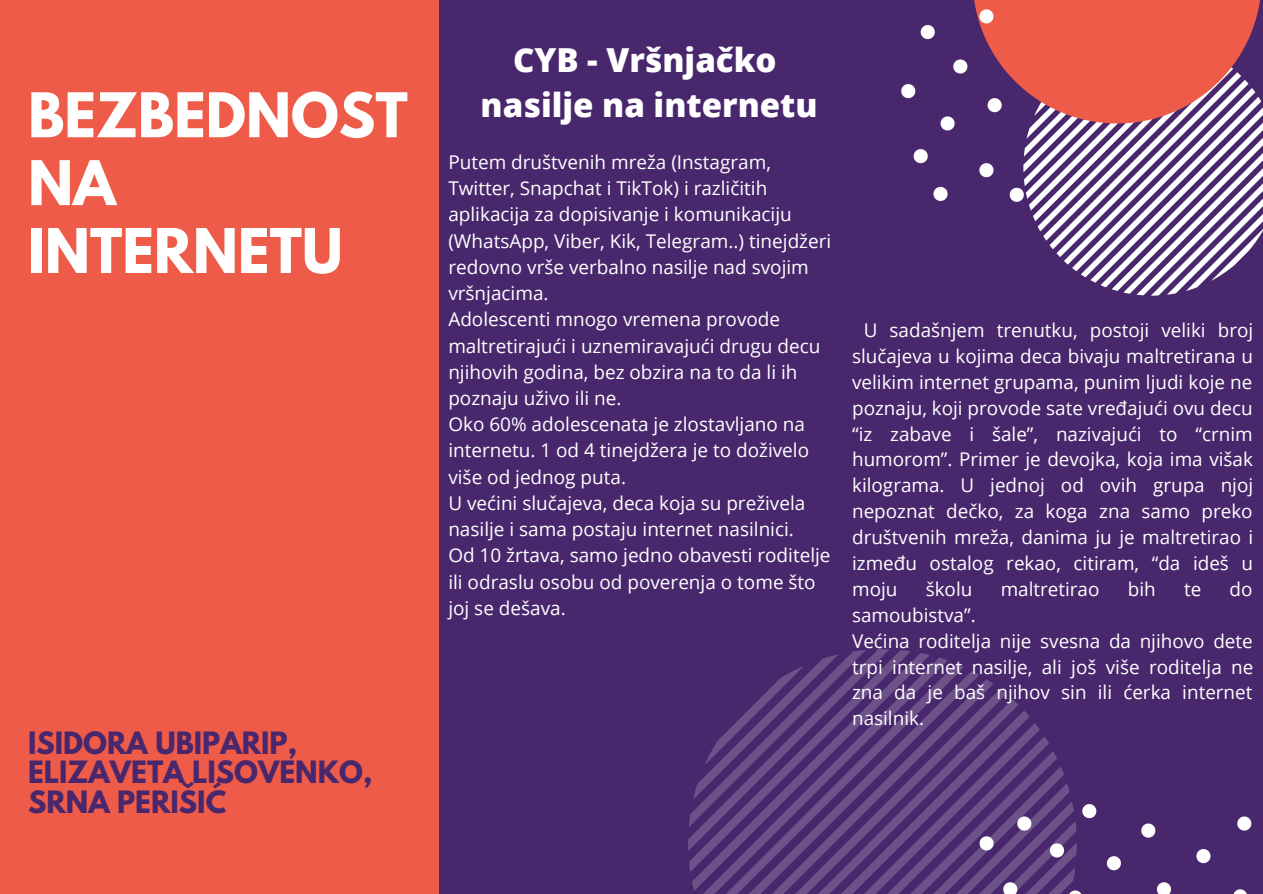
<style>
.page{position:relative;width:1263px;height:894px;background:#fff}
.page>*{position:absolute;margin:0;border:0;box-sizing:border-box;transform-origin:0 0}
.t1{font:700 54.45px/67.8px "League Spartan";color:#fff}
.t2{font:800 33px "Open Sans";color:#fff}
.t3{font:700 27.3px "League Spartan";color:#49276d}
.t4{font:18.9px/26.2px "Open Sans";color:#fff}
</style>
<div class="page">
<div style="left:0;top:0;width:1263px;height:893px;background:#49276d"></div>
<svg style="left:1023px;top:107px;width:240px;height:188px"></svg>
<svg style="left:688px;top:649px;width:389px;height:244px"></svg>
<div style="left:0;top:0;width:439px;height:893px;background:#ee5b49"></div>
<svg style="left:933px;top:187px;width:14px;height:14px"></svg>
<svg style="left:1010px;top:188px;width:14px;height:14px"></svg>
<svg style="left:901px;top:84px;width:14px;height:14px"></svg>
<svg style="left:979px;top:163px;width:14px;height:14px"></svg>
<svg style="left:914px;top:149px;width:14px;height:14px"></svg>
<svg style="left:921px;top:0;width:341px;height:130px"></svg>
<svg style="left:1237px;top:816px;width:14px;height:14px"></svg>
<svg style="left:1141px;top:823px;width:14px;height:14px"></svg>
<svg style="left:1157px;top:882px;width:14px;height:11px"></svg>
<svg style="left:1050px;top:843px;width:14px;height:14px"></svg>
<svg style="left:979px;top:836px;width:15px;height:14px"></svg>
<svg style="left:1068px;top:890px;width:13px;height:3px"></svg>
<svg style="left:1082px;top:804px;width:14px;height:13px"></svg>
<svg style="left:1196px;top:849px;width:14px;height:13px"></svg>
<svg style="left:1234px;top:889px;width:13px;height:4px"></svg>
<svg style="left:1003px;top:882px;width:14px;height:11px"></svg>
<svg style="left:1017px;top:816px;width:14px;height:14px"></svg>
<svg style="left:1107px;top:856px;width:14px;height:14px"></svg>
<p class="t1" style="left:28px;top:88px;width:381px">BEZBEDNOST<br>NA<br>INTERNETU</p>
<p class="t3" style="left:28px;top:728px;width:271px">ISIDORA UBIPARIP,</p>
<p class="t3" style="left:28px;top:758px;width:346px">ELIZAVETA LISOVENKO,</p>
<p class="t3" style="left:28px;top:787px;width:200px">SRNA PERIŠIĆ</p>
<p class="t2" style="left:513px;top:36px;width:265px">CYB - Vršnjačko</p>
<p class="t2" style="left:481px;top:82px;width:338px">nasilje na internetu</p>
<p class="t4" style="left:448px;top:148px;width:384px">Putem društvenih mreža (Instagram, Twitter, Snapchat i TikTok) i različitih aplikacija za dopisivanje i komunikaciju (WhatsApp, Viber, Kik, Telegram..) tinejdžeri redovno vrše verbalno nasilje nad svojim vršnjacima.</p>
<p class="t4" style="left:448px;top:306px;width:374px">Adolescenti mnogo vremena provode maltretirajući i uznemiravajući drugu decu njihovih godina, bez obzira na to da li ih poznaju uživo ili ne.</p>
<p class="t4" style="left:448px;top:410px;width:362px">Oko 60% adolescenata je zlostavlјano na internetu. 1 od 4 tinejdžera je to doživelo više od jednog puta.</p>
<p class="t4" style="left:448px;top:489px;width:359px">U većini slučajeva, deca koja su preživela nasilje i sama postaju internet nasilnici.</p>
<p class="t4" style="left:448px;top:541px;width:384px">Od 10 žrtava, samo jedno obavesti roditelje ili odraslu osobu od poverenja o tome što joj se dešava.</p>
<p class="t4" style="left:852px;top:317px;width:403px;line-height:25.8px;text-align:justify;text-indent:12px">U sadašnjem trenutku, postoji veliki broj slučajeva u kojima deca bivaju maltretirana u velikim internet grupama, punim ljudi koje ne poznaju, koji provode sate vređajući ovu decu “iz zabave i šale”, nazivajući to “crnim humorom”. Primer je devojka, koja ima višak kilograma. U jednoj od ovih grupa njoj nepoznat dečko, za koga zna samo preko društvenih mreža, danima ju je maltretirao i između ostalog rekao, citiram, “da ideš u moju</p>
<p class="t4" style="left:926px;top:575px;width:48px">školu</p>
<p class="t4" style="left:1001px;top:575px;width:100px">maltretirao</p>
<p class="t4" style="left:1128px;top:575px;width:29px">bih</p>
<p class="t4" style="left:1184px;top:575px;width:19px">te</p>
<p class="t4" style="left:1230px;top:575px;width:24px">do</p>
<p class="t4" style="left:852px;top:601px;width:125px">samoubistva”.</p>
<p class="t4" style="left:852px;top:627px;width:403px;line-height:25.8px;text-align:justify">Većina roditelja nije svesna da njihovo dete trpi internet nasilje, ali još više roditelja ne zna da je baš njihov sin ili ćerka internet nasilnik.</p>
</div>
